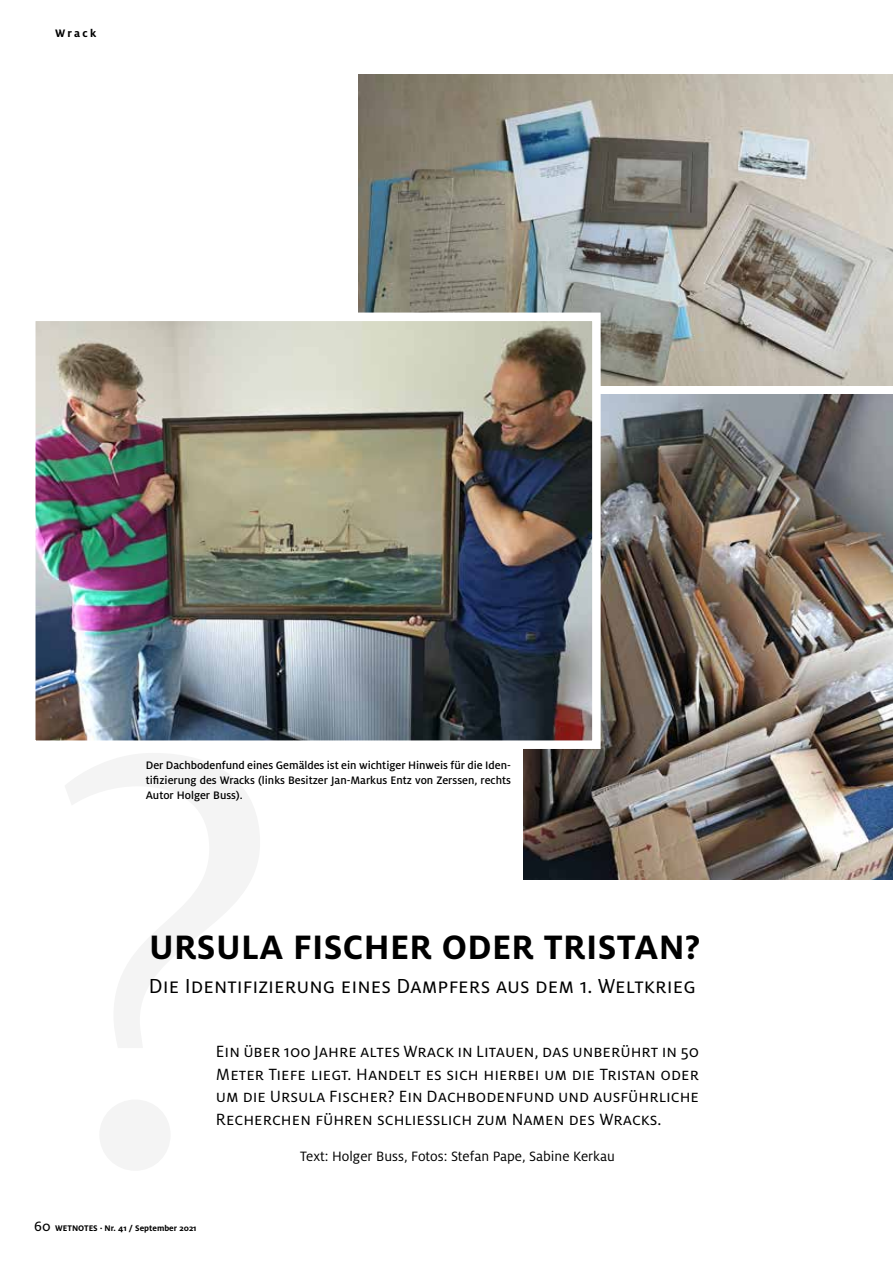
<style>
.page{position:relative;width:893px;height:1263px;background:#fff}
.page>*{position:absolute;margin:0;border:0;box-sizing:border-box;transform-origin:0 0}
.t1{font:642.9px "Milo Serif OT";color:#f4f4f4}
.t2{font:700 37.5px "Milo OT";letter-spacing:.01em;color:#000}
.t3{font:22.5px "Milo OT";color:#000}
.t4{font:18px/22.5px "Milo OT";color:#000;text-align:justify}
.t5{font:15px "Milo OT";color:#000}
.t6{font:500 12px/15px "Milo OT";color:#000;text-align:justify}
.t7{font:700 12px "Milo OT";letter-spacing:.19em;color:#000}
.t8{font:700 9px "Milo OT";color:#000}
.s1{font-family:"Milo OT Text";font-weight:400;font-size:15px}
</style>
<div class="page">
<img style="left:358px;top:74px;width:535px;height:312px">
<img style="left:524px;top:394px;width:369px;height:485px">
<img style="left:35px;top:308px;width:570px;height:445px">
<p class="t7" style="left:55px;top:26px;width:43px">Wrack</p>
<p class="t1" style="left:48px;top:620px;width:237px">?</p>
<p class="t6" style="left:146px;top:757px;width:367px">Der Dachbodenfund eines Gemäldes ist ein wichtiger Hinweis für die Iden&shy;tifizierung des Wracks (links Besitzer Jan-Markus Entz von Zerssen, rechts Autor Holger Buss).</p>
<p class="t2" style="left:149px;top:926px;width:553px">URSULA FISCHER ODER TRISTAN?</p>
<p class="t3" style="left:149px;top:974px;width:549px">Die Identifizierung eines Dampfers aus dem 1. Weltkrieg</p>
<p class="t4" style="left:216px;top:1040px;width:485px">Ein über 100 Jahre altes Wrack in Litauen, das unberührt in 50<br>Meter Tiefe liegt. Handelt es sich hierbei um die Tristan oder um die Ursula Fischer? Ein Dachbodenfund und ausführliche Recherchen führen schliesslich zum Namen des Wracks.</p>
<p class="t5" style="left:300px;top:1148px;width:316px">Text: Holger Buss, Fotos: Stefan Pape, Sabine Kerkau</p>
<p class="t8" style="left:34px;top:1223px;width:164px"><span class="s1">60</span> WETNOTES · Nr. 41 / September 2021</p>
</div>
